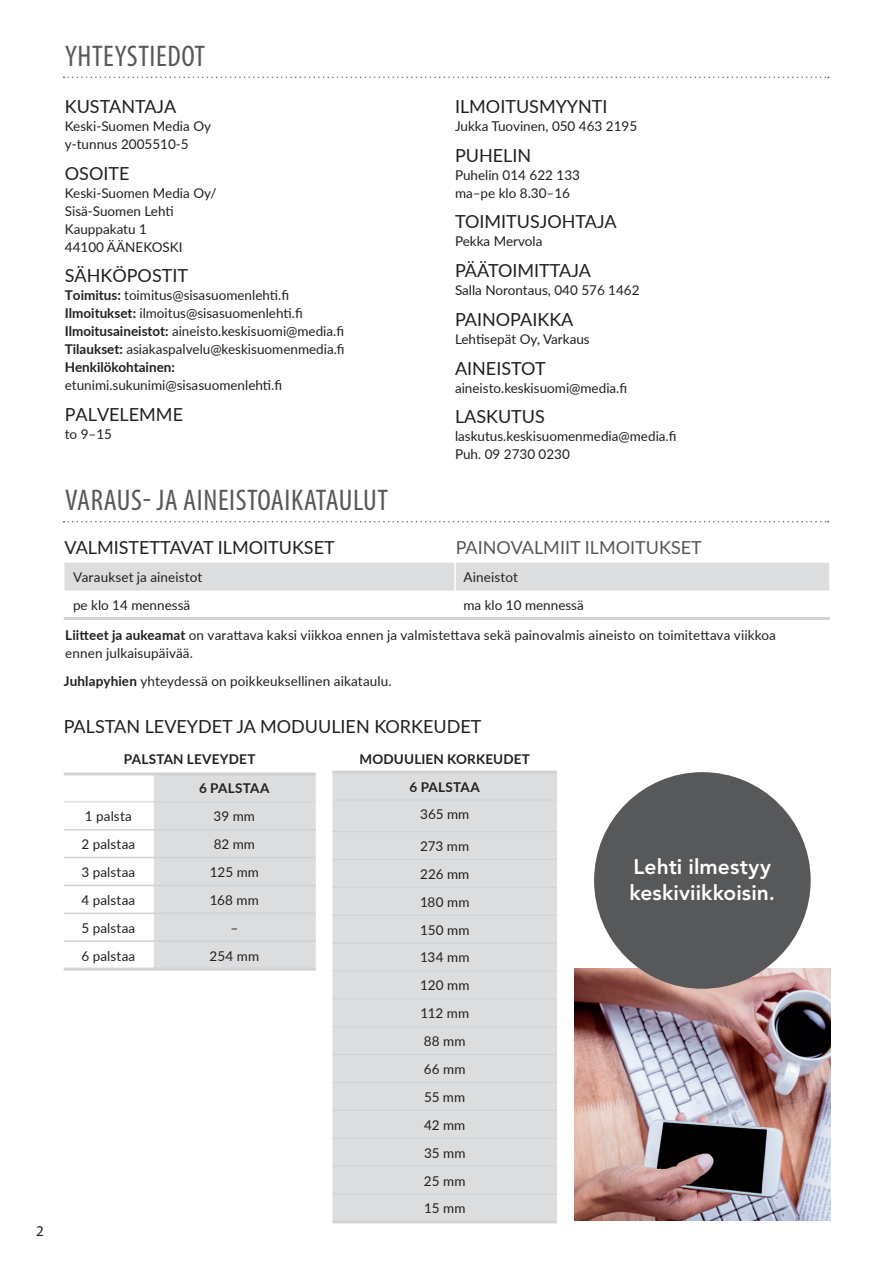
<style>
.page{position:relative;width:893px;height:1263px;background:#fff}
.page>*{position:absolute;margin:0;border:0;box-sizing:border-box;transform-origin:0 0}
.t1{font:condensed 30px "Myriad Pro";letter-spacing:.02em;color:#57585a}
.t2{font:800 21px/25.5px "Avenir LT Std";letter-spacing:.005em;color:#fff}
.t3{font:18px "Lato";color:#231f20}
.t4{font:18px "Lato";color:#57585a}
.t5{font:15px "Myriad Pro";color:#231f20}
.t6{font:13.5px/27.9px "Lato";color:#231f20}
.t7{font:700 13.5px/27.9px "Lato";letter-spacing:.015em;color:#231f20;text-align:center}
.s1{font-weight:700}
</style>
<div class="page">
<svg style="left:63px;top:77px;width:766px;height:1px"></svg>
<svg style="left:63px;top:521px;width:766px;height:1px"></svg>
<hr style="left:455px;top:617px;width:375px;height:3px;background:#d1d2d4">
<div style="left:64px;top:563px;width:765px;height:28px;background:#dcdddf"></div>
<hr style="left:64px;top:617px;width:391px;height:3px;background:#d1d2d4">
<hr style="left:454px;top:563px;width:2px;height:28px;background:#fff">
<svg style="left:64px;top:775px;width:88px;height:112px"></svg>
<div style="left:154px;top:775px;width:162px;height:192px;background:#dcdddf"></div>
<hr style="left:64px;top:829px;width:89px;height:1px;background:#d1d2d4">
<hr style="left:153px;top:829px;width:163px;height:1px;background:#d1d2d4">
<hr style="left:64px;top:857px;width:89px;height:1px;background:#d1d2d4">
<hr style="left:153px;top:857px;width:163px;height:1px;background:#d1d2d4">
<hr style="left:64px;top:885px;width:89px;height:1px;background:#d1d2d4">
<hr style="left:153px;top:885px;width:163px;height:1px;background:#d1d2d4">
<hr style="left:64px;top:912px;width:89px;height:2px;background:#d1d2d4">
<hr style="left:153px;top:912px;width:163px;height:2px;background:#d1d2d4">
<hr style="left:64px;top:940px;width:89px;height:2px;background:#d1d2d4">
<hr style="left:153px;top:940px;width:163px;height:2px;background:#d1d2d4">
<hr style="left:64px;top:967px;width:89px;height:3px;background:#d1d2d4">
<hr style="left:153px;top:967px;width:163px;height:3px;background:#d1d2d4">
<hr style="left:64px;top:772px;width:89px;height:3px;background:#d1d2d4">
<hr style="left:153px;top:772px;width:163px;height:3px;background:#d1d2d4">
<hr style="left:64px;top:801px;width:89px;height:1px;background:#d1d2d4">
<hr style="left:153px;top:801px;width:163px;height:1px;background:#d1d2d4">
<div style="left:332px;top:774px;width:225px;height:446px;background:#dcdddf"></div>
<hr style="left:332px;top:771px;width:225px;height:3px;background:#d1d2d4">
<hr style="left:332px;top:799px;width:225px;height:1px;background:#d1d2d4">
<hr style="left:332px;top:831px;width:225px;height:1px;background:#d1d2d4">
<hr style="left:332px;top:859px;width:225px;height:1px;background:#d1d2d4">
<hr style="left:332px;top:887px;width:225px;height:1px;background:#d1d2d4">
<hr style="left:332px;top:915px;width:225px;height:1px;background:#d1d2d4">
<hr style="left:332px;top:942px;width:225px;height:2px;background:#d1d2d4">
<hr style="left:332px;top:970px;width:225px;height:1px;background:#d1d2d4">
<hr style="left:332px;top:998px;width:225px;height:1px;background:#d1d2d4">
<hr style="left:332px;top:1026px;width:225px;height:1px;background:#d1d2d4">
<hr style="left:332px;top:1054px;width:225px;height:1px;background:#d1d2d4">
<hr style="left:332px;top:1082px;width:225px;height:1px;background:#d1d2d4">
<hr style="left:332px;top:1110px;width:225px;height:1px;background:#d1d2d4">
<hr style="left:332px;top:1138px;width:225px;height:1px;background:#d1d2d4">
<hr style="left:332px;top:1165px;width:225px;height:2px;background:#d1d2d4">
<hr style="left:332px;top:1193px;width:225px;height:1px;background:#d1d2d4">
<hr style="left:332px;top:1220px;width:225px;height:3px;background:#d1d2d4">
<img style="left:574px;top:969px;width:257px;height:252px">
<div style="left:594px;top:772px;width:217px;height:217px;background:#57585a;border-radius:50%"></div>
<p class="t5" style="left:36px;top:1222px;width:9px">2</p>
<h1 class="t1" style="left:65px;top:38px;width:142px">YHTEYSTIEDOT</h1>
<h3 class="t3" style="left:65px;top:93px;width:113px">KUSTANTAJA</h3>
<p class="t6" style="left:65px;top:116px;width:148px;line-height:18px">Keski-Suomen Media Oy y-tunnus 2005510-5</p>
<h3 class="t3" style="left:65px;top:160px;width:66px">OSOITE</h3>
<p class="t6" style="left:65px;top:183px;width:153px;line-height:18px">Keski-Suomen Media Oy/<br>Sisä-Suomen Lehti<br>Kauppakatu 1<br>44100 ÄÄNEKOSKI</p>
<h3 class="t3" style="left:65px;top:263px;width:125px">SÄHKÖPOSTIT</h3>
<p class="t6" style="left:65px;top:286px;width:281px;line-height:18px"><span class="s1">Toimitus:</span> toimitus@sisasuomenlehti.fi <span class="s1">Ilmoitukset:</span> ilmoitus@sisasuomenlehti.fi <span class="s1">Ilmoitusaineistot:</span> aineisto.keskisuomi@media.fi <span class="s1">Tilaukset:</span> asiakaspalvelu@keskisuomenmedia.fi <span class="s1">Henkilökohtainen:</span></p>
<p class="t6" style="left:65px;top:371px;width:219px">etunimi.sukunimi@sisasuomenlehti.fi</p>
<h3 class="t3" style="left:65px;top:402px;width:120px">PALVELEMME</h3>
<p class="t6" style="left:65px;top:420px;width:49px">to 9–15</p>
<h1 class="t1" style="left:65px;top:482px;width:324px">VARAUS- JA AINEISTOAIKATAULUT</h1>
<h3 class="t3" style="left:455px;top:93px;width:154px">ILMOITUSMYYNTI</h3>
<p class="t6" style="left:455px;top:111px;width:184px">Jukka Tuovinen, 050 463 2195</p>
<h3 class="t3" style="left:455px;top:142px;width:78px">PUHELIN</h3>
<p class="t6" style="left:455px;top:165px;width:127px;line-height:18px">Puhelin 014 622 133 ma–pe klo 8.30–16</p>
<h3 class="t3" style="left:455px;top:209px;width:163px">TOIMITUSJOHTAJA</h3>
<p class="t6" style="left:455px;top:227px;width:89px">Pekka Mervola</p>
<h3 class="t3" style="left:455px;top:258px;width:138px">PÄÄTOIMITTAJA</h3>
<p class="t6" style="left:455px;top:276px;width:186px">Salla Norontaus, 040 576 1462</p>
<h3 class="t3" style="left:455px;top:306px;width:120px">PAINOPAIKKA</h3>
<p class="t6" style="left:455px;top:324px;width:136px">Lehtisepät Oy, Varkaus</p>
<h3 class="t3" style="left:455px;top:355px;width:92px">AINEISTOT</h3>
<p class="t6" style="left:455px;top:373px;width:174px">aineisto.keskisuomi@media.fi</p>
<h3 class="t3" style="left:455px;top:404px;width:91px">LASKUTUS</h3>
<p class="t6" style="left:455px;top:427px;width:223px;line-height:18px">laskutus.keskisuomenmedia@media.fi<br>Puh. 09 2730 0230</p>
<h3 class="t3" style="left:64px;top:535px;width:272px">VALMISTETTAVAT ILMOITUKSET</h3>
<h3 class="t4" style="left:456px;top:535px;width:248px">PAINOVALMIIT ILMOITUKSET</h3>
<p class="t6" style="left:73px;top:563px;width:131px">Varaukset ja aineistot</p>
<p class="t6" style="left:463px;top:563px;width:56px">Aineistot</p>
<p class="t6" style="left:73px;top:591px;width:119px">pe klo 14 mennessä</p>
<p class="t6" style="left:463px;top:591px;width:122px">ma klo 10 mennessä</p>
<p class="t6" style="left:65px;top:626px;width:712px;line-height:18px"><span class="s1">Liitteet ja aukeamat</span> on varattava kaksi viikkoa ennen ja valmistettava sekä painovalmis aineisto on toimitettava viikkoa ennen julkaisupäivää.</p>
<p class="t6" style="left:64px;top:666px;width:329px"><span class="s1">Juhlapyhien</span> yhteydessä on poikkeuksellinen aikataulu.</p>
<h3 class="t3" style="left:64px;top:714px;width:419px">PALSTAN LEVEYDET JA MODUULIEN KORKEUDET</h3>
<p class="t7" style="left:124px;top:744px;width:133px">PALSTAN LEVEYDET</p>
<p class="t7" style="left:199px;top:774px;width:72px">6 PALSTAA</p>
<p class="t6" style="left:85px;top:802px;width:49px">1 palsta</p>
<p class="t6" style="left:214px;top:802px;width:43px">39 mm</p>
<p class="t6" style="left:81px;top:830px;width:55px">2 palstaa</p>
<p class="t6" style="left:214px;top:830px;width:43px">82 mm</p>
<p class="t6" style="left:81px;top:857px;width:55px">3 palstaa</p>
<p class="t6" style="left:210px;top:857px;width:51px">125 mm</p>
<p class="t6" style="left:81px;top:885px;width:55px">4 palstaa</p>
<p class="t6" style="left:210px;top:885px;width:51px">168 mm</p>
<p class="t6" style="left:81px;top:913px;width:55px">5 palstaa</p>
<p class="t6" style="left:230px;top:913px;width:9px">–</p>
<p class="t6" style="left:81px;top:941px;width:55px">6 palstaa</p>
<p class="t6" style="left:210px;top:941px;width:51px">254 mm</p>
<p class="t7" style="left:359px;top:744px;width:172px">MODUULIEN KORKEUDET<br>6 PALSTAA</p>
<p class="t6" style="left:420px;top:800px;width:51px">365 mm</p>
<p class="t6" style="left:420px;top:831px;width:51px;text-align:center">273 mm<br>226 mm<br>180 mm<br>150 mm<br>134 mm<br>120 mm<br>112 mm<br>88 mm<br>66 mm<br>55 mm<br>42 mm<br>35 mm<br>25 mm<br>15 mm</p>
<h2 class="t2" style="left:630px;top:854px;width:147px">Lehti ilmestyy keskiviikkoisin.</h2>
</div>
